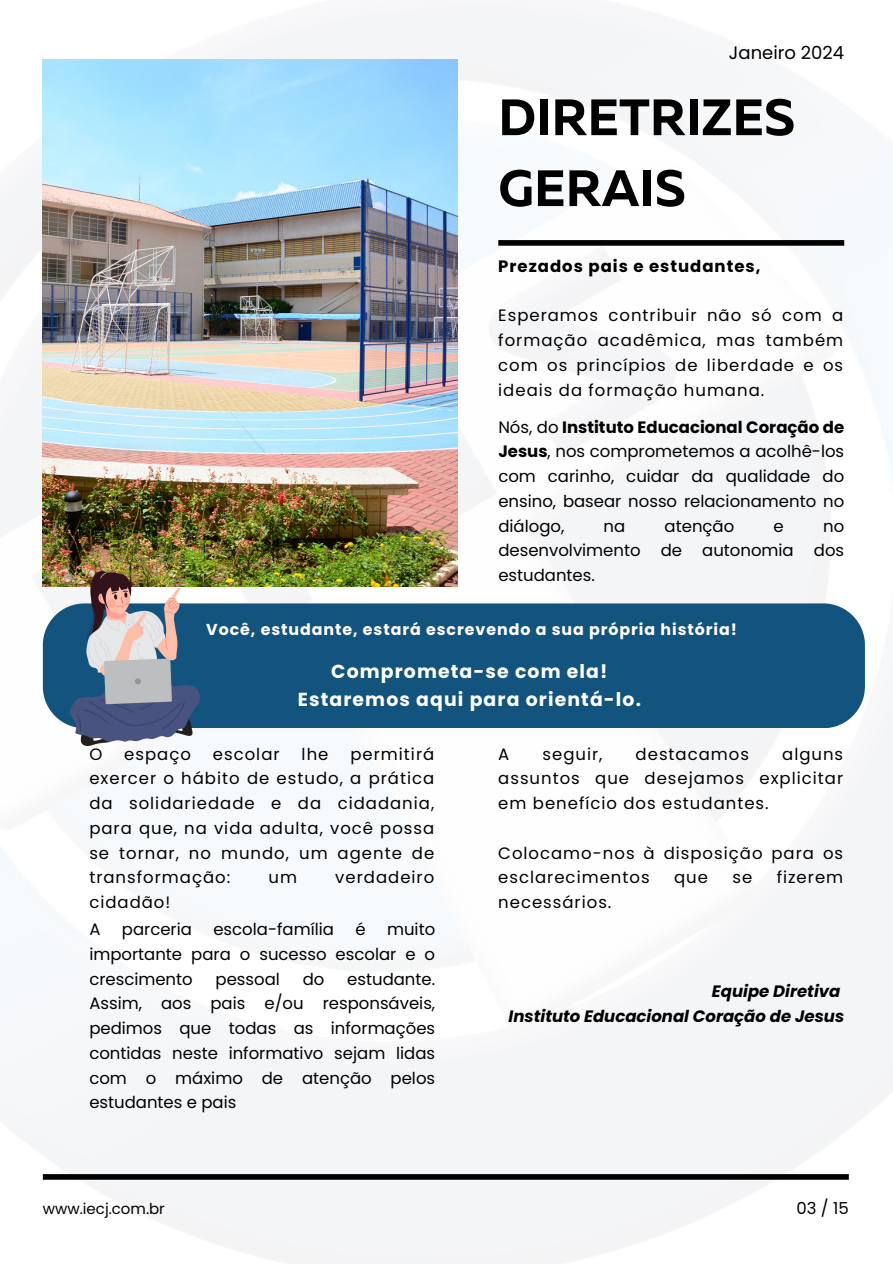
<style>
.page{position:relative;width:893px;height:1264px;background:#fff}
.page>*{position:absolute;margin:0;border:0;box-sizing:border-box;transform-origin:0 0}
.t1{font:700 51px/70.8px "Muller";color:#000}
.t2{font:700 18.75px/28.2px "Poppins";letter-spacing:.06em;color:#fff;text-align:center}
.t3{font:18px "Poppins";color:#000}
.t4{font:16.5px/24.8px "Poppins";letter-spacing:.06em;color:#000;text-align:justify}
.t5{font:italic 700 16.5px/24.8px "Poppins";color:#000;text-align:right}
.t6{font:16.5px "Poppins";color:#000}
.t7{font:700 16.5px "Poppins";letter-spacing:.06em;color:#000}
.t8{font:700 15.75px "Poppins";letter-spacing:.06em;color:#fff}
.t9{font:15px "Poppins";color:#000}
.s1{font-weight:700}
</style>
<div class="page">
<img style="left:0;top:10px;width:892px;height:1253px">
<img style="left:43px;top:59px;width:414px;height:527px">
<div style="left:498px;top:240px;width:346px;height:6px;background:#000"></div>
<div style="left:43px;top:1174px;width:805px;height:5px;background:#000"></div>
<div style="left:43px;top:603px;width:821px;height:125px;background:#13547e;border-radius:42px"></div>
<img style="left:70px;top:572px;width:130px;height:173px">
<p class="t3" style="left:729px;top:40px;width:117px">Janeiro 2024</p>
<h1 class="t1" style="left:498px;top:86px;width:298px">DIRETRIZES<br>GERAIS</h1>
<h4 class="t7" style="left:498px;top:254px;width:264px">Prezados pais e estudantes,</h4>
<p class="t4" style="left:498px;top:303px;width:346px">Esperamos contribuir não só com a formação acadêmica, mas também com os princípios de liberdade e os ideais da formação humana.</p>
<p class="t4" style="left:498px;top:414px;width:347px">Nós, do <span class="s1">Instituto Educacional Coração de Jesus</span>, nos comprometemos a acolhê-los com carinho, cuidar da qualidade do ensino, basear nosso relacionamento no diálogo,</p>
<p class="t4" style="left:603px;top:513px;width:23px">na</p>
<p class="t6" style="left:664px;top:514px;width:71px">atenção</p>
<p class="t4" style="left:773px;top:513px;width:12px">e</p>
<p class="t4" style="left:498px;top:513px;width:347px;text-indent:325px">no desenvolvimento de autonomia dos estudantes.</p>
<p class="t8" style="left:206px;top:618px;width:532px">Você, estudante, estará escrevendo a sua própria história!</p>
<p class="t2" style="left:298px;top:657px;width:345px">Comprometa-se com ela!<br>Estaremos aqui para orientá-lo.</p>
<p class="t4" style="left:89px;top:741px;width:346px;text-indent:261px">permitirá exercer o hábito de estudo, a prática da solidariedade e da cidadania, para que, na vida adulta, você possa se tornar, no mundo, um agente de transformação:</p>
<p class="t4" style="left:89px;top:741px;width:14px">O</p>
<p class="t4" style="left:124px;top:741px;width:68px">espaço</p>
<p class="t4" style="left:213px;top:741px;width:68px">escolar</p>
<p class="t4" style="left:301px;top:741px;width:28px">lhe</p>
<p class="t4" style="left:268px;top:865px;width:30px">um</p>
<p class="t4" style="left:335px;top:865px;width:100px">verdadeiro</p>
<p class="t4" style="left:89px;top:890px;width:83px">cidadão!</p>
<p class="t4" style="left:89px;top:916px;width:13px">A</p>
<p class="t6" style="left:122px;top:917px;width:72px">parceria</p>
<p class="t6" style="left:213px;top:917px;width:122px">escola-família</p>
<p class="t4" style="left:355px;top:916px;width:12px">é</p>
<p class="t4" style="left:89px;top:916px;width:347px;text-indent:298px">muito importante para o sucesso escolar e o crescimento</p>
<p class="t4" style="left:89px;top:966px;width:347px;text-indent:258px">estudante.<br>Assim, aos pais e/ou responsáveis, pedimos que todas as informações contidas neste informativo sejam lidas com o máximo de atenção pelos estudantes e pais</p>
<p class="t6" style="left:215px;top:967px;width:66px">pessoal</p>
<p class="t4" style="left:303px;top:966px;width:23px">do</p>
<h4 class="t4" style="left:498px;top:741px;width:13px">A</h4>
<h4 class="t4" style="left:542px;top:741px;width:61px">seguir,</h4>
<h4 class="t4" style="left:635px;top:741px;width:115px">destacamos</h4>
<h4 class="t4" style="left:498px;top:741px;width:346px;text-indent:284px">alguns assuntos que desejamos explicitar em benefício dos estudantes.</h4>
<p class="t4" style="left:498px;top:840px;width:346px">Colocamo-nos à disposição para os esclarecimentos</p>
<p class="t4" style="left:674px;top:865px;width:35px">que</p>
<p class="t4" style="left:732px;top:865px;width:21px">se</p>
<p class="t4" style="left:776px;top:865px;width:68px">fizerem</p>
<p class="t4" style="left:498px;top:890px;width:115px">necessários.</p>
<p class="t5" style="left:508px;top:978px;width:337px">Equipe Diretiva<br>Instituto Educacional Coração de Jesus</p>
<h2 class="t9" style="left:43px;top:1197px;width:124px">www.iecj.com.br</h2>
<h4 class="t4" style="left:796px;top:1195px;width:54px">03 / 15</h4>
</div>
